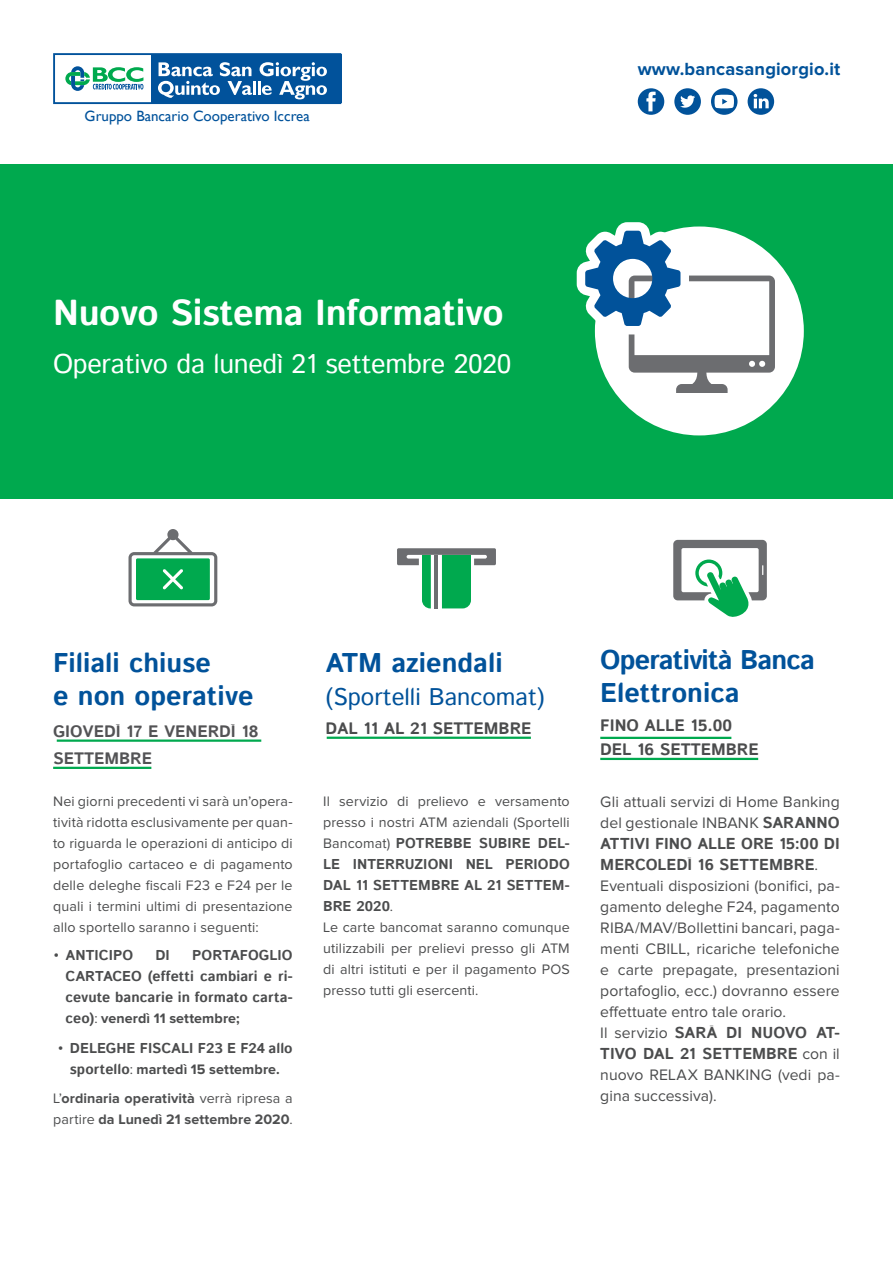
<style>
.page{position:relative;width:893px;height:1263px;background:#fff}
.page>*{position:absolute;margin:0;border:0;box-sizing:border-box;transform-origin:0 0}
.t1{font:700 36px "Istok Web";letter-spacing:-.01em;color:#fff}
.t2{font:700 27px "Istok Web";color:#01529a}
.t3{font:27px "Istok Web";letter-spacing:-.01em;color:#fff}
.t4{font:700 27px/33px "Istok Web";letter-spacing:-.03em;color:#01529a}
.t5{font:24px "Istok Web";color:#01529a}
.t6{font:700 18.15px "Proxima Nova";letter-spacing:.01em;color:#01529a}
.t7{font:700 16.5px "Istok Web";color:#4b4c4d}
.t8{font:700 16.5px/27px "Istok Web";color:#535355}
.t9{font:15.75px/21px "Proxima Nova";letter-spacing:.005em;color:#4b4c4d;text-align:justify}
.t10{font:700 15.75px/21px "Istok Web";color:#4b4c4d;text-align:justify}
.t11{font:15px "Gill Sans";color:#01529b}
.t12{font:14.25px/21px "Proxima Nova";letter-spacing:.01em;color:#4b4c4d;text-align:justify}
.t13{font:700 14.25px/21px "Istok Web";letter-spacing:.005em;color:#4b4c4d;text-align:justify}
.t14{font:700 14.25px/21px "Proxima Nova";letter-spacing:.005em;color:#4e4f50}
.s1{font-family:"Proxima Nova";font-weight:400}
.s2{font-family:"Proxima Nova"}
.s3{font-weight:400}
.s4{font-family:"Istok Web";font-weight:700}
</style>
<div class="page">
<div style="left:0;top:164px;width:893px;height:335px;background:#00a94e"></div>
<svg style="left:638px;top:88px;width:26px;height:27px"></svg>
<svg style="left:674px;top:88px;width:27px;height:27px"></svg>
<svg style="left:711px;top:88px;width:26px;height:27px"></svg>
<svg style="left:748px;top:88px;width:26px;height:27px"></svg>
<div style="left:53px;top:53px;width:288px;height:51px;border:2px solid #01529b"></div>
<div style="left:151px;top:54px;width:190px;height:49px;background:#01529b"></div>
<svg style="left:65px;top:66px;width:78px;height:25px"></svg>
<hr style="left:253px;top:81px;width:3px;height:14px;background:#fff">
<svg style="left:158px;top:62px;width:94px;height:36px"></svg>
<svg style="left:258px;top:62px;width:69px;height:37px"></svg>
<div style="left:595px;top:226px;width:209px;height:209px;background:#fff;border-radius:50%"></div>
<svg style="left:676px;top:373px;width:52px;height:20px"></svg>
<div style="left:629px;top:276px;width:146px;height:97px;background:#6c6d70;border-radius:6px"></div>
<div style="left:634px;top:281px;width:135px;height:74px;background:#fff"></div>
<svg style="left:749px;top:361px;width:16px;height:6px"></svg>
<svg style="left:577px;top:222px;width:112px;height:112px"></svg>
<svg style="left:129px;top:529px;width:88px;height:77px"></svg>
<svg style="left:397px;top:548px;width:99px;height:60px"></svg>
<svg style="left:673px;top:540px;width:94px;height:77px"></svg>
<hr style="left:57px;top:739px;width:204px;height:3px;background:#00a94f">
<hr style="left:53px;top:767px;width:98px;height:2px;background:#00a94f">
<hr style="left:327px;top:737px;width:204px;height:2px;background:#00a94f">
<hr style="left:600px;top:737px;width:131px;height:2px;background:#00a94f">
<hr style="left:600px;top:758px;width:158px;height:2px;background:#00a94f">
<p class="t11" style="left:85px;top:107px;width:227px">Gruppo Bancario Cooperativo Iccrea</p>
<p class="t1" style="left:53px;top:289px;width:452px">Nuovo Sistema Informativo</p>
<p class="t3" style="left:53px;top:346px;width:460px">Operativo da lunedì 21 settembre 2020</p>
<p class="t6" style="left:638px;top:61px;width:204px">www.bancasangiorgio.it</p>
<p class="t2" style="left:53px;top:645px;width:159px">Filiali chiuse</p>
<p class="t2" style="left:53px;top:678px;width:202px">e non operative</p>
<p class="t8" style="left:53px;top:717px;width:207px">GIOVEDÌ 17 E VENERDÌ 18<br>SETTEMBRE</p>
<p class="t12" style="left:53px;top:791px;width:241px">Nei giorni precedenti vi sarà un’opera&shy;tività ridotta esclusivamente per quan&shy;to riguarda le operazioni di anticipo di portafoglio cartaceo e di pagamento delle deleghe fiscali F23 e F24 per le quali i termini ultimi di presentazione allo sportello saranno i seguenti:</p>
<p class="t13" style="left:53px;top:945px;width:82px">• ANTICIPO</p>
<p class="t13" style="left:155px;top:945px;width:16px">DI</p>
<p class="t13" style="left:66px;top:945px;width:229px;text-indent:127px">PORTAFOGLIO CARTACEO (effetti cambiari e ri&shy;cevute bancarie in formato carta&shy;ceo)<span class="s1">:</span> <span class="s2">venerdì 11 settembre;</span></p>
<p class="t13" style="left:57px;top:1037px;width:237px;text-align:center">• DELEGHE FISCALI F23 E F24 allo sportello<span class="s1">:</span> <span class="s2">martedì 15 settembre.</span></p>
<p class="t14" style="left:53px;top:1088px;width:241px"><span class="s3">L’</span>ordinaria operatività <span class="s3">verrà ripresa a partire</span> da Lunedì 21 settembre 2020<span class="s3">.</span></p>
<p class="t2" style="left:326px;top:645px;width:179px">ATM aziendali</p>
<p class="t5" style="left:326px;top:681px;width:221px">(Sportelli Bancomat)</p>
<p class="t7" style="left:326px;top:717px;width:207px">DAL 11 AL 21 SETTEMBRE</p>
<p class="t12" style="left:323px;top:791px;width:248px">Il servizio di prelievo e versamento presso i nostri ATM aziendali (Sportelli Bancomat) <span class="s4">POTREBBE SUBIRE DEL-LE INTERRUZIONI NEL PERIODO DAL 11 SETTEMBRE AL 21 SETTEM-BRE 2020</span>.</p>
<p class="t12" style="left:323px;top:917px;width:248px">Le carte bancomat saranno comunque utilizzabili per prelievi presso gli ATM di altri istituti e per il pagamento POS presso tutti gli esercenti.</p>
<p class="t4" style="left:600px;top:643px;width:216px">Operatività Banca<br>Elettronica</p>
<p class="t7" style="left:600px;top:714px;width:133px">FINO ALLE 15.00</p>
<p class="t7" style="left:600px;top:738px;width:160px">DEL 16 SETTEMBRE</p>
<p class="t10" style="left:600px;top:791px;width:241px"><span class="s1">Gli attuali servizi di Home Banking del gestionale INBANK</span> SARANNO ATTIVI FINO ALLE ORE 15:00 DI MERCOLEDÌ 16 SETTEMBRE<span class="s1">.</span></p>
<p class="t9" style="left:600px;top:876px;width:241px">Eventuali disposizioni (bonifici, pa&shy;gamento deleghe F24, pagamento RIBA/MAV/Bollettini bancari, paga&shy;menti CBILL, ricariche telefoniche e carte prepagate, presentazioni portafoglio, ecc.) dovranno essere effettuate entro tale orario.</p>
<p class="t9" style="left:600px;top:1023px;width:241px">Il servizio <span class="s4">SARÀ DI NUOVO AT-TIVO DAL 21 SETTEMBRE</span> con il nuovo RELAX BANKING (vedi pa&shy;gina successiva).</p>
</div>
